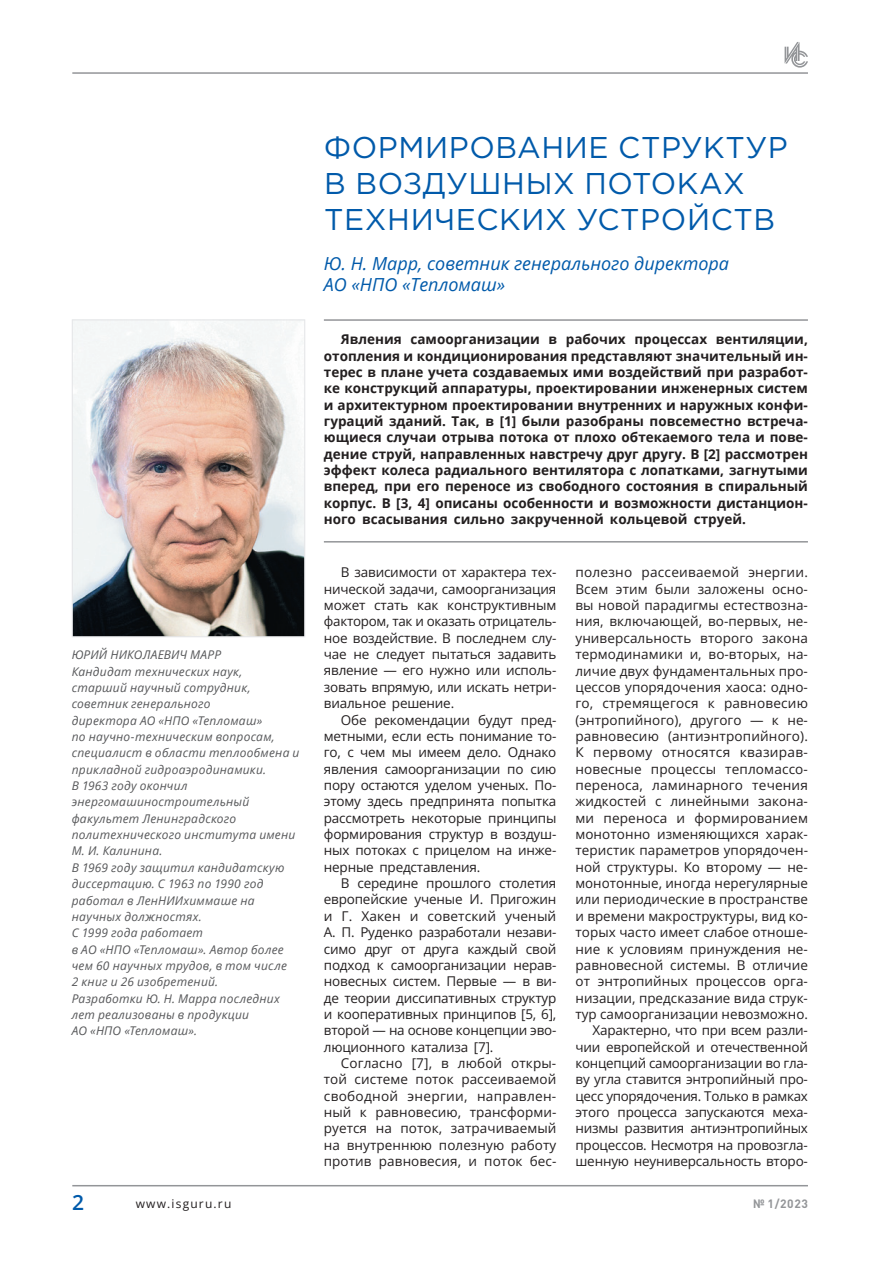
<style>
.page{position:relative;width:893px;height:1263px;background:#fff}
.page>*{position:absolute;margin:0;border:0;box-sizing:border-box;transform-origin:0 0}
.t1{font:30px/36px "Gotham Pro";letter-spacing:.02em;color:#015aaa}
.t2{font:600 21px "Open Sans";color:#015aaa}
.t3{font:italic 18px/21.6px "Open Sans";color:#015aaa}
.t4{font:13.5px/16.4px "Open Sans";letter-spacing:.005em;color:#231f20;text-align:justify}
.t5{font:700 13.5px/16.4px "Open Sans";color:#231f20;text-align:justify}
.t6{font:italic 12px/16.4px "Open Sans";letter-spacing:.02em;color:#57585a}
.t7{font:12px "Open Sans";letter-spacing:.1em;color:#231f20}
.t8{font:700 12px "DIN Pro";color:#939598}
</style>
<div class="page">
<hr style="left:324px;top:319px;width:484px;height:2px;background:#939598">
<hr style="left:324px;top:541px;width:484px;height:1px;background:#939598">
<img style="left:74px;top:321px;width:229px;height:314px">
<div style="left:72px;top:319px;width:233px;height:318px;border:1px solid #e6e7e9"></div>
<svg style="left:785px;top:42px;width:23px;height:26px"></svg>
<hr style="left:72px;top:1185px;width:736px;height:1px;background:#939598">
<hr style="left:72px;top:72px;width:736px;height:2px;background:#939598">
<h1 class="t1" style="left:324px;top:129px;width:465px">ФОРМИРОВАНИЕ СТРУКТУР<br>В ВОЗДУШНЫХ ПОТОКАХ<br>ТЕХНИЧЕСКИХ УСТРОЙСТВ</h1>
<h3 class="t3" style="left:324px;top:252px;width:407px">Ю. Н. Марр, советник генерального директора<br>АО «НПО «Тепломаш»</h3>
<p class="t6" style="left:72px;top:646px;width:229px">ЮРИЙ НИКОЛАЕВИЧ МАРР<br>Кандидат технических наук, старший научный сотрудник, советник генерального<br>директора АО «НПО «Тепломаш»<br>по научно-техническим вопросам, специалист в области теплообмена и прикладной гидроаэродинамики.<br>В 1963 году окончил энергомашиностроительный факультет Ленинградского политехнического института имени<br>М. И. Калинина.<br>В 1969 году защитил кандидатскую диссертацию. С 1963 по 1990 год работал в ЛенНИИхиммаше на научных должностях.<br>С 1999 года работает<br>в АО «НПО «Тепломаш». Автор более чем 60 научных трудов, в том числе<br>2 книг и 26 изобретений.<br>Разработки Ю. Н. Марра последних лет реализованы в продукции<br>АО «НПО «Тепломаш».</p>
<p class="t5" style="left:324px;top:331px;width:486px;text-indent:17px">Явления самоорганизации в рабочих процессах вентиляции, отопления и кондиционирования представляют значительный ин&shy;терес в плане учета создаваемых ими воздействий при разработ&shy;ке конструкций аппаратуры, проектировании инженерных систем и архитектурном проектировании внутренних и наружных конфи&shy;гураций зданий. Так, в [1] были разобраны повсеместно встреча&shy;ющиеся случаи отрыва потока от плохо обтекаемого тела и пове&shy;дение струй, направленных навстречу друг другу. В [2] рассмотрен эффект колеса радиального вентилятора с лопатками, загнутыми вперед, при его переносе из свободного состояния в спиральный корпус. В [3, 4] описаны особенности и возможности дистанцион&shy;ного всасывания сильно закрученной кольцевой струей.</p>
<p class="t4" style="left:324px;top:564px;width:234px;text-indent:17px">В зависимости от характера тех&shy;нической задачи, самоорганизация может стать как конструктивным фактором, так и оказать отрицатель&shy;ное воздействие. В последнем слу&shy;чае не следует пытаться задавить явление — его нужно или исполь&shy;зовать впрямую, или искать нетри&shy;виальное решение.</p>
<p class="t4" style="left:324px;top:711px;width:234px;text-indent:17px">Обе рекомендации будут пред&shy;метными, если есть понимание то&shy;го, с чем мы имеем дело. Однако явления самоорганизации по сию пору остаются уделом ученых. По&shy;этому здесь предпринята попытка рассмотреть некоторые принципы формирования структур в воздуш&shy;ных потоках с прицелом на инже&shy;нерные представления.</p>
<p class="t4" style="left:324px;top:875px;width:234px;text-indent:17px">В середине прошлого столетия европейские ученые И. Пригожин и Г. Хакен и советский ученый А. П. Руденко разработали незави&shy;симо друг от друга каждый свой подход к самоорганизации нерав&shy;новесных систем. Первые — в ви&shy;де теории диссипативных структур и кооперативных принципов [5, 6], второй — на основе концепции эво&shy;люционного катализа [7].</p>
<p class="t4" style="left:324px;top:1054px;width:234px;text-indent:17px">Согласно [7], в любой откры&shy;той системе поток рассеиваемой свободной энергии, направлен&shy;ный к равновесию, трансформи&shy;руется на поток, затрачиваемый на внутреннюю полезную работу против равновесия, и поток бес-</p>
<p class="t4" style="left:575px;top:564px;width:234px;text-align:right">полезно рассеиваемой энергии.<br>Всем этим были заложены осно&shy;вы новой парадигмы естествозна&shy;ния, включающей, во-первых, не&shy;универсальность второго закона термодинамики и, во-вторых, на&shy;личие двух фундаментальных про&shy;цессов упорядочения хаоса: одно&shy;го, стремящегося к равновесию (энтропийного), другого — к не&shy;равновесию (антиэнтропийного).<br>К первому относятся квазирав&shy;новесные процессы тепломассо&shy;переноса, ламинарного течения жидкостей с линейными закона&shy;ми переноса и формированием монотонно изменяющихся харак&shy;теристик параметров упорядочен&shy;ной структуры. Ко второму — не&shy;монотонные, иногда нерегулярные или периодические в пространстве и времени макроструктуры, вид ко&shy;торых часто имеет слабое отноше&shy;ние к условиям принуждения не&shy;равновесной системы. В отличие от энтропийных процессов орга&shy;низации, предсказание вида струк&shy;тур самоорганизации невозможно.<br>Характерно, что при всем разли&shy;чии европейской и отечественной концепций самоорганизации во гла&shy;ву угла ставится энтропийный про&shy;цесс упорядочения. Только в рамках этого процесса запускаются меха&shy;низмы развития антиэнтропийных процессов. Несмотря на провозгла&shy;шенную неуниверсальность второ-</p>
<h2 class="t2" style="left:72px;top:1188px;width:13px">2</h2>
<p class="t7" style="left:136px;top:1195px;width:97px">www.isguru.ru</p>
<p class="t8" style="left:753px;top:1193px;width:56px">№ 1/2023</p>
</div>
